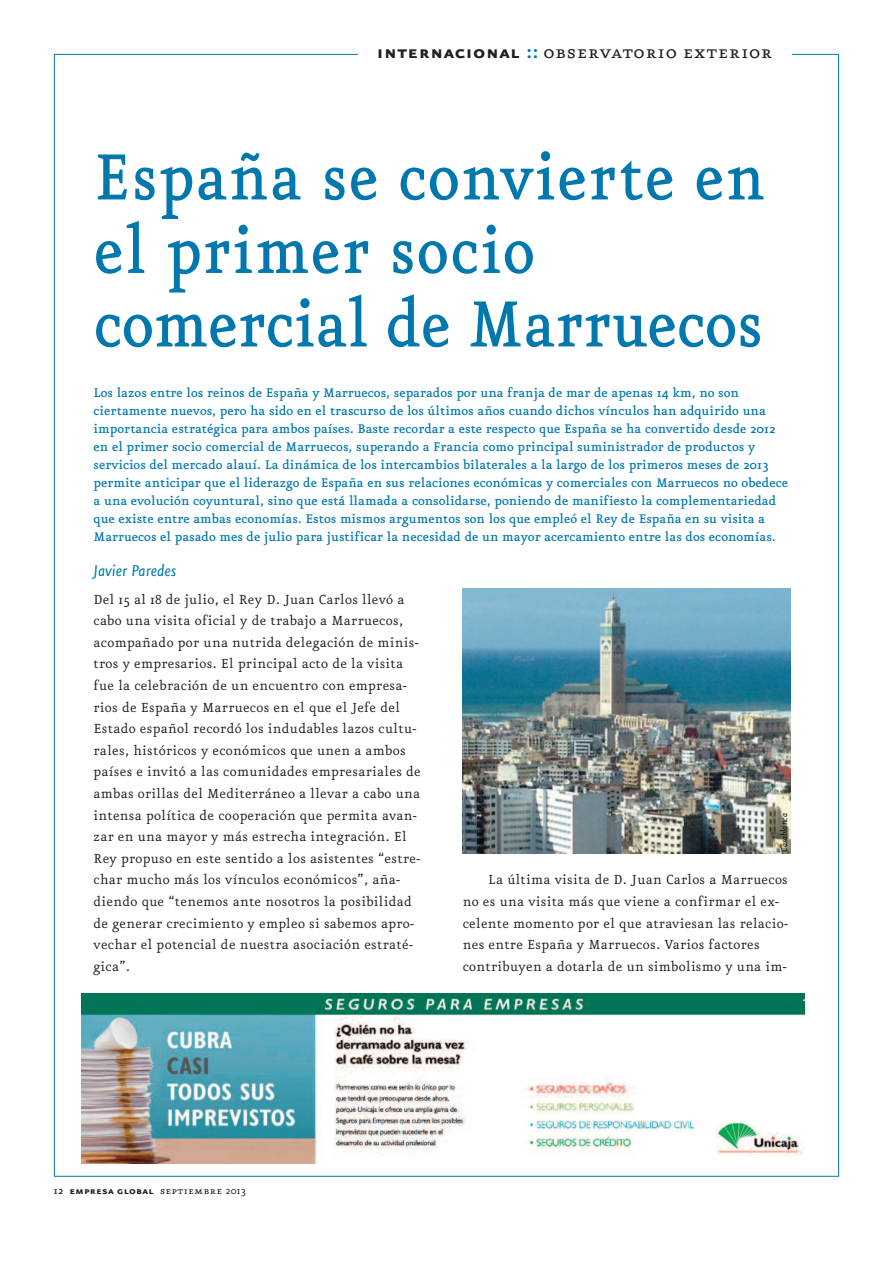
<style>
.page{position:relative;width:893px;height:1263px;background:#fff}
.page>*{position:absolute;margin:0;border:0;box-sizing:border-box;transform-origin:0 0}
.t1{font:500 78px/73.5px "Eureka";letter-spacing:.02em;color:#0078ae;scale:.9 1}
.t2{font:21.9px "Eureka Small Caps";letter-spacing:.025em;color:#231f20}
.t3{font:italic 18.75px "Eureka Sans";color:#0078ae}
.t4{font:15.75px/21.6px "Eureka";letter-spacing:.02em;color:#231f20}
.t5{font:500 15px/18px "Eureka";color:#0078ae}
.t6{font:12px "Eureka Sans Bold Caps";letter-spacing:.025em;color:#231f20}
.t7{font:italic 10.2px "Eureka";color:#000}
.s1{font-family:"Eureka Sans Bold Caps"}
.s2{font-family:"Eureka Sans Bold Caps";color:#0078ae}
.s3{font-family:"Eureka";font-weight:500}
.s4{font-family:"Eureka Small Caps"}
.s5{font-family:"Eureka"}
</style>
<div class="page">
<img style="left:81px;top:993px;width:723px;height:170px">
<img style="left:463px;top:588px;width:327px;height:265px">
<h2 class="t2" style="left:377px;top:41px;width:397px"><span class="s1">internacional</span> <span class="s2">::</span> observatorio exterior</h2>
<h1 class="t1" style="left:94px;top:143px;width:747px">España se convierte en el primer socio comercial de Marruecos</h1>
<p class="t5" style="left:94px;top:385px;width:696px">Los lazos entre los reinos de España y Marruecos, separados por una franja de mar de apenas 14 km, no son ciertamente nuevos, pero ha sido en el trascurso de los últimos años cuando dichos vínculos han adquirido una importancia estratégica para ambos países. Baste recordar a este respecto que España se ha convertido desde 2012 en el primer socio comercial de Marruecos, superando a Francia como principal suministrador de productos y servicios del mercado alauí. La dinámica de los intercambios bilaterales a la largo de los primeros meses de 2013 permite anticipar que el liderazgo de España en sus relaciones económicas y comerciales con Marruecos no obedece a una evolución coyuntural, sino que está llamada a consolidarse, poniendo de manifiesto la complementariedad que existe entre ambas economías. Estos mismos argumentos son los que empleó el Rey de España en su visita a Marruecos el pasado mes de julio para justificar la necesidad de un mayor acercamiento entre las dos economías.</p>
<p class="t3" style="left:94px;top:562px;width:84px">Javier Paredes</p>
<p class="t4" style="left:94px;top:589px;width:329px">Del 15 al 18 de julio, el Rey D. Juan Carlos llevó a cabo una visita oficial y de trabajo a Marruecos, acompañado por una nutrida delegación de minis&shy;tros y empresarios. El principal acto de la visita fue la celebración de un encuentro con empresa&shy;rios de España y Marruecos en el que el Jefe del Estado español recordó los indudables lazos cultu&shy;rales, históricos y económicos que unen a ambos países e invitó a las comunidades empresariales de ambas orillas del Mediterráneo a llevar a cabo una intensa política de cooperación que permita avan&shy;zar en una mayor y más estrecha integración. El Rey propuso en este sentido a los asistentes “estre&shy;char mucho más los vínculos económicos”, aña&shy;diendo que “tenemos ante nosotros la posibilidad de generar crecimiento y empleo si sabemos apro&shy;vechar el potencial de nuestra asociación estraté&shy;gica”.</p>
<p class="t7" style="left:779px;top:851px;width:40px;rotate:-90deg">Casablanca</p>
<p class="t4" style="left:463px;top:870px;width:327px;text-indent:26px">La última visita de D. Juan Carlos a Marruecos no es una visita más que viene a confirmar el ex&shy;celente momento por el que atraviesan las relacio&shy;nes entre España y Marruecos. Varios factores contribuyen a dotarla de un simbolismo y una im-</p>
<p class="t6" style="left:54px;top:1184px;width:194px"><span class="s3">12</span> empresa global <span class="s4">septiembre</span> <span class="s5">2013</span></p>
</div>
